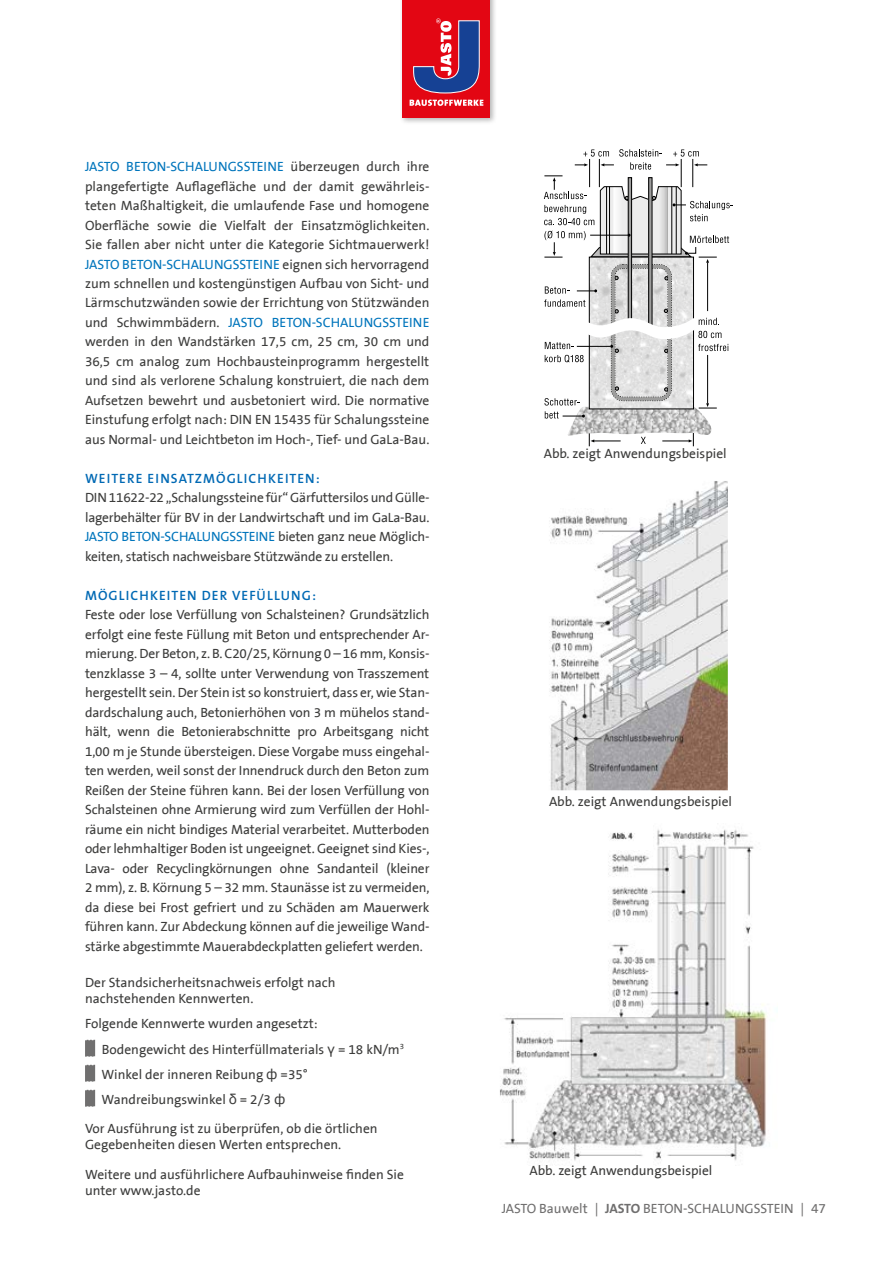
<style>
.page{position:relative;width:893px;height:1263px;background:#fff}
.page>*{position:absolute;margin:0;border:0;box-sizing:border-box;transform-origin:0 0}
.t1{font:13.5px/19.5px "The Sans B5 Plain";color:#3c3c3b}
.t2{font:600 13.5px "The Sans B6";letter-spacing:.08em;color:#0069b4}
.t3{font:13.5px "The Sans B5 Plain";color:#706f6f}
.s1{color:#0075bc}
.s2{font-family:"Verdana"}
.s3{font-family:"The Sans B7";font-weight:700}
</style>
<div class="page">
<img style="left:549px;top:481px;width:179px;height:309px">
<svg style="left:591px;top:439px;width:30px;height:3px"></svg>
<svg style="left:662px;top:439px;width:30px;height:3px"></svg>
<hr style="left:589px;top:413px;width:1px;height:33px;background:#000">
<hr style="left:693px;top:413px;width:1px;height:33px;background:#000">
<svg style="left:641px;top:437px;width:5px;height:7px"></svg>
<img style="left:568px;top:419px;width:143px;height:17px">
<svg style="left:544px;top:149px;width:189px;height:270px"></svg>
<svg style="left:85px;top:1040px;width:10px;height:17px"></svg>
<svg style="left:85px;top:1065px;width:10px;height:17px"></svg>
<svg style="left:85px;top:1090px;width:10px;height:17px"></svg>
<div style="left:400px;top:0;width:97px;height:125px;background:#000;opacity:.3"></div>
<div style="left:403px;top:0;width:87px;height:118px;background:#e30613"></div>
<svg style="left:410px;top:100px;width:73px;height:6px"></svg>
<svg style="left:413px;top:19px;width:67px;height:75px"></svg>
<img style="left:500px;top:829px;width:267px;height:332px">
<p class="t1" style="left:85px;top:157px;width:346px;text-align:justify"><span class="s1">JASTO BETON-SCHALUNGSSTEINE</span> überzeugen durch ihre plangefertigte Auflagefläche und der damit gewährleis&shy;teten Maßhaltigkeit, die umlaufende Fase und homogene Oberfläche sowie die Vielfalt der Einsatzmöglichkeiten.<br>Sie fallen aber nicht unter die Kategorie Sichtmauerwerk!<br><span class="s1">JASTO BETON-SCHALUNGSSTEINE</span> eignen sich hervorragend zum schnellen und kostengünstigen Aufbau von Sicht- und Lärmschutzwänden sowie der Errichtung von Stützwänden und Schwimmbädern. <span class="s1">JASTO BETON-SCHALUNGSSTEINE </span>werden in den Wandstärken 17,5 cm, 25 cm, 30 cm und 36,5 cm analog zum Hochbausteinprogramm hergestellt und sind als verlorene Schalung konstruiert, die nach dem Aufsetzen bewehrt und ausbetoniert wird. Die normative Einstufung erfolgt nach: DIN EN 15435 für Schalungssteine aus Normal- und Leichtbeton im Hoch-, Tief- und GaLa-Bau.</p>
<p class="t2" style="left:85px;top:471px;width:236px">WEITERE EINSATZMÖGLICHKEITEN:</p>
<p class="t1" style="left:85px;top:489px;width:346px;text-align:justify">DIN 11622-22 „Schalungssteine für“ Gärfuttersilos und Gülle&shy;lagerbehälter für BV in der Landwirtschaft und im GaLa-Bau.<br><span class="s1">JASTO BETON-SCHALUNGSSTEINE</span> bieten ganz neue Möglich&shy;keiten, statisch nachweisbare Stützwände zu erstellen.</p>
<p class="t2" style="left:85px;top:588px;width:232px">MÖGLICHKEITEN DER VEFÜLLUNG:</p>
<p class="t1" style="left:85px;top:606px;width:346px;text-align:justify">Feste oder lose Verfüllung von Schalsteinen? Grundsätzlich erfolgt eine feste Füllung mit Beton und entsprechender Ar&shy;mierung. Der Beton, z. B. C20/25, Körnung 0 – 16 mm, Konsis&shy;tenzklasse 3 – 4, sollte unter Verwendung von Trasszement hergestellt sein. Der Stein ist so konstruiert, dass er, wie Stan&shy;dardschalung auch, Betonierhöhen von 3 m mühelos stand&shy;hält, wenn die Betonierabschnitte pro Arbeitsgang nicht 1,00 m je Stunde übersteigen. Diese Vorgabe muss eingehal&shy;ten werden, weil sonst der Innendruck durch den Beton zum Reißen der Steine führen kann. Bei der losen Verfüllung von Schalsteinen ohne Armierung wird zum Verfüllen der Hohl&shy;räume ein nicht bindiges Material verarbeitet. Mutterboden oder lehmhaltiger Boden ist ungeeignet. Geeignet sind Kies-, Lava- oder Recyclingkörnungen ohne Sandanteil (kleiner 2 mm), z. B. Körnung 5 – 32 mm. Staunässe ist zu vermeiden, da diese bei Frost gefriert und zu Schäden am Mauerwerk führen kann. Zur Abdeckung können auf die jeweilige Wand&shy;stärke abgestimmte Mauerabdeckplatten geliefert werden.</p>
<p class="t1" style="left:85px;top:974px;width:252px;line-height:16.5px">Der Standsicherheitsnachweis erfolgt nach nachstehenden Kennwerten.</p>
<p class="t1" style="left:102px;top:1012px;width:304px;line-height:25px;text-indent:-17px">Folgende Kennwerte wurden angesetzt:<br>Bodengewicht des Hinterfüllmaterials <span class="s2">γ</span> = 18 kN/m<sup>3<br></sup>Winkel der inneren Reibung <span class="s2">ф</span> =35° Wandreibungswinkel <span class="s2">δ</span> = 2/3 <span class="s2">ф</span></p>
<p class="t1" style="left:85px;top:1120px;width:294px;line-height:16.5px">Vor Ausführung ist zu überprüfen, ob die örtlichen<br>Gegebenheiten diesen Werten entsprechen.</p>
<p class="t1" style="left:85px;top:1166px;width:320px;line-height:16.5px">Weitere und ausführlichere Aufbauhinweise finden Sie unter www.jasto.de</p>
<p class="t1" style="left:544px;top:445px;width:185px">Abb. zeigt Anwendungsbeispiel</p>
<p class="t1" style="left:549px;top:792px;width:185px">Abb. zeigt Anwendungsbeispiel</p>
<p class="t1" style="left:529px;top:1161px;width:185px">Abb. zeigt Anwendungsbeispiel</p>
<p class="t3" style="left:502px;top:1201px;width:326px">JASTO Bauwelt | <span class="s3">JASTO</span> BETON-SCHALUNGSSTEIN | 47</p>
</div>
